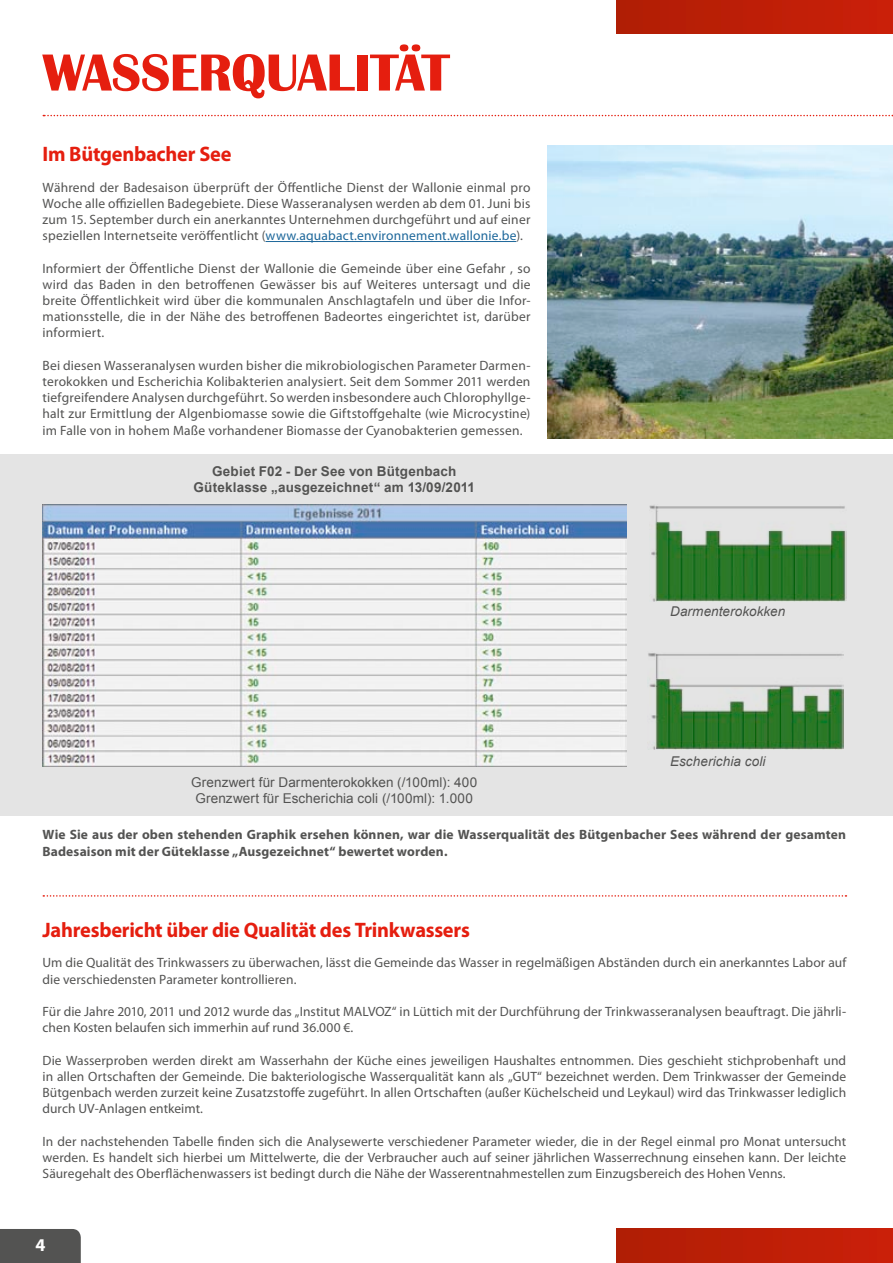
<style>
.page{position:relative;width:893px;height:1263px;background:#fff}
.page>*{position:absolute;margin:0;border:0;box-sizing:border-box;transform-origin:0 0}
.t1{font:700 54px "Britannic";letter-spacing:-.01em;color:#e51e0f}
.t2{font:700 21px "Myriad Pro";letter-spacing:-.015em;color:#e51e0f}
.t3{font:700 18px "Myriad Pro";color:#fff}
.t4{font:13.5px/16.2px "Myriad Pro";letter-spacing:.005em;color:#535352;text-align:justify}
.t5{font:700 13.5px/16.2px "Myriad Pro";letter-spacing:.01em;color:#535352}
.t6{font:13.5px/16.2px "Arial";letter-spacing:.01em;color:#535352;text-align:center}
.t7{font:700 13.5px/16.2px "Arial";letter-spacing:.015em;color:#535352;text-align:center}
.t8{font:italic 13.5px "Arial";letter-spacing:.005em;color:#535352}
.s1{color:#1e689b}
</style>
<div class="page">
<div style="left:0;top:454px;width:893px;height:361px;background:#e4e4e4"></div>
<div style="left:0;top:1229px;width:81px;height:34px;background:#535352"></div>
<div style="left:617px;top:1229px;width:276px;height:34px;background:linear-gradient(to right,#b01e05,#cb1f09)"></div>
<div style="left:617px;top:0;width:276px;height:34px;background:linear-gradient(to right,#b01e05,#cb1f09)"></div>
<svg style="left:43px;top:115px;width:850px;height:1px"></svg>
<svg style="left:43px;top:895px;width:803px;height:2px"></svg>
<hr style="left:266px;top:241px;width:250px;height:1px;background:#1e689b">
<img style="left:43px;top:504px;width:583px;height:262px">
<img style="left:649px;top:505px;width:197px;height:96px">
<img style="left:648px;top:653px;width:196px;height:96px">
<img style="left:548px;top:145px;width:345px;height:293px">
<h1 class="t1" style="left:43px;top:42px;width:409px">WASSERQUALITÄT</h1>
<h2 class="t2" style="left:43px;top:140px;width:190px">Im Bütgenbacher See</h2>
<p class="t4" style="left:43px;top:179px;width:489px">Während der Badesaison überprüft der Öffentliche Dienst der Wallonie einmal pro Woche alle offiziellen Badegebiete. Diese Wasseranalysen werden ab dem 01. Juni bis zum 15. September durch ein anerkanntes Unternehmen durchgeführt und auf einer speziellen Internetseite veröffentlicht (<span class="s1">www.aquabact.environnement.wallonie.be</span>).</p>
<p class="t4" style="left:43px;top:260px;width:489px">Informiert der Öffentliche Dienst der Wallonie die Gemeinde über eine Gefahr , so wird das Baden in den betroffenen Gewässer bis auf Weiteres untersagt und die breite Öffentlichkeit wird über die kommunalen Anschlagtafeln und über die Infor&shy;mationsstelle, die in der Nähe des betroffenen Badeortes eingerichtet ist, darüber informiert.</p>
<p class="t4" style="left:43px;top:357px;width:489px">Bei diesen Wasseranalysen wurden bisher die mikrobiologischen Parameter Darmen&shy;terokokken und Escherichia Kolibakterien analysiert. Seit dem Sommer 2011 werden tiefgreifendere Analysen durchgeführt. So werden insbesondere auch Chlorophyllge&shy;halt zur Ermittlung der Algenbiomasse sowie die Giftstoffgehalte (wie Microcystine) im Falle von in hohem Maße vorhandener Biomasse der Cyanobakterien gemessen.</p>
<p class="t7" style="left:194px;top:463px;width:283px">Gebiet F02 - Der See von Bütgenbach<br>Güteklasse „ausgezeichnet“ am 13/09/2011</p>
<p class="t6" style="left:191px;top:774px;width:287px">Grenzwert für Darmenterokokken (/100ml): 400<br>Grenzwert für Escherichia coli (/100ml): 1.000</p>
<p class="t8" style="left:670px;top:603px;width:117px">Darmenterokokken</p>
<p class="t8" style="left:670px;top:753px;width:97px">Escherichia coli</p>
<p class="t5" style="left:43px;top:826px;width:805px">Wie Sie aus der oben stehenden Graphik ersehen können, war die Wasserqualität des Bütgenbacher Sees während der gesamten<br>Badesaison mit der Güteklasse „Ausgezeichnet“ bewertet worden.</p>
<h2 class="t2" style="left:43px;top:916px;width:429px">Jahresbericht über die Qualität des Trinkwassers</h2>
<p class="t4" style="left:43px;top:955px;width:805px">Um die Qualität des Trinkwassers zu überwachen, lässt die Gemeinde das Wasser in regelmäßigen Abständen durch ein anerkanntes Labor auf die verschiedensten Parameter kontrollieren.</p>
<p class="t4" style="left:43px;top:1003px;width:805px">Für die Jahre 2010, 2011 und 2012 wurde das „Institut MALVOZ“ in Lüttich mit der Durchführung der Trinkwasseranalysen beauftragt. Die jährli&shy;chen Kosten belaufen sich immerhin auf rund 36.000 €.</p>
<p class="t4" style="left:43px;top:1052px;width:805px">Die Wasserproben werden direkt am Wasserhahn der Küche eines jeweiligen Haushaltes entnommen. Dies geschieht stichprobenhaft und in allen Ortschaften der Gemeinde. Die bakteriologische Wasserqualität kann als „GUT“ bezeichnet werden. Dem Trinkwasser der Gemeinde Bütgenbach werden zurzeit keine Zusatzstoffe zugeführt. In allen Ortschaften (außer Küchelscheid und Leykaul) wird das Trinkwasser lediglich durch UV-Anlagen entkeimt.</p>
<p class="t4" style="left:43px;top:1133px;width:805px">In der nachstehenden Tabelle finden sich die Analysewerte verschiedener Parameter wieder, die in der Regel einmal pro Monat untersucht werden. Es handelt sich hierbei um Mittelwerte, die der Verbraucher auch auf seiner jährlichen Wasserrechnung einsehen kann. Der leichte Säuregehalt des Oberflächenwassers ist bedingt durch die Nähe der Wasserentnahmestellen zum Einzugsbereich des Hohen Venns.</p>
<h3 class="t3" style="left:35px;top:1233px;width:11px">4</h3>
</div>
